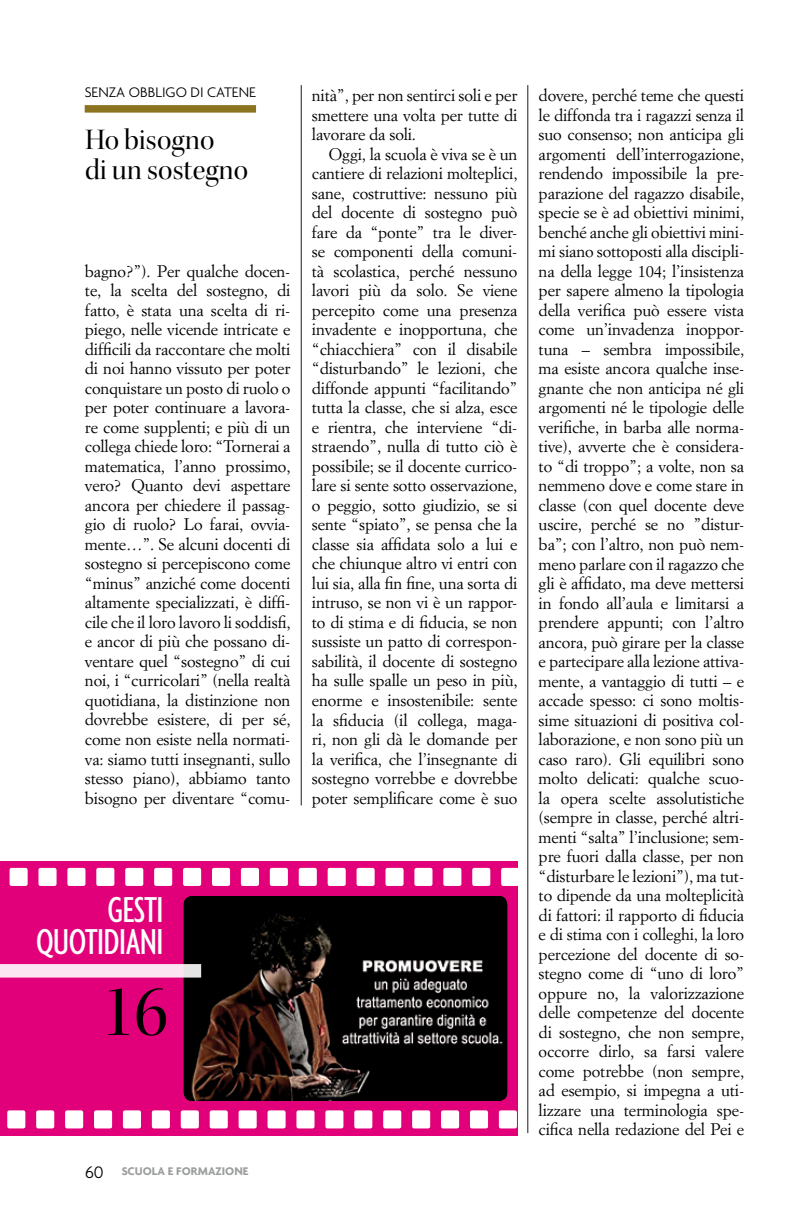
<style>
.page{position:relative;width:808px;height:1221px;background:#fff}
.page>*{position:absolute;margin:0;border:0;box-sizing:border-box;transform-origin:0 0}
.t1{font:73.5px "Kepler Std Disp";color:#000}
.t2{font:500 extra-condensed 39px/31.5px "Agenda";letter-spacing:-.01em;color:#fff;text-align:right}
.t3{font:30px/30px "Kepler Std Disp";letter-spacing:.005em;color:#000}
.t4{font:16.5px/19.5px "Simoncini Garamond";letter-spacing:-.01em;color:#000;text-align:justify}
.t5{font:300 15px "Agenda";color:#000}
.t6{font:700 12px "Agenda";color:#9c9e9f}
.s1{font-weight:300;font-size:18px;color:#000}
</style>
<div class="page">
<div style="left:85px;top:105px;width:171px;height:8px;background:#8b7320"></div>
<hr style="left:527px;top:85px;width:1px;height:1047px;background:#000">
<hr style="left:301px;top:85px;width:1px;height:720px;background:#000">
<div style="left:0;top:861px;width:517px;height:274px;background:#e2007a"></div>
<img style="left:184px;top:896px;width:323px;height:204px">
<div style="left:10px;top:867px;width:18px;height:18px;background:#fff;border-radius:2px"></div>
<div style="left:7px;top:1110px;width:18px;height:18px;background:#fff;border-radius:2px"></div>
<div style="left:38px;top:867px;width:19px;height:18px;background:#fff;border-radius:2px"></div>
<div style="left:36px;top:1110px;width:18px;height:18px;background:#fff;border-radius:2px"></div>
<div style="left:67px;top:867px;width:18px;height:18px;background:#fff;border-radius:2px"></div>
<div style="left:65px;top:1110px;width:18px;height:18px;background:#fff;border-radius:2px"></div>
<div style="left:96px;top:867px;width:18px;height:18px;background:#fff;border-radius:2px"></div>
<div style="left:94px;top:1110px;width:18px;height:18px;background:#fff;border-radius:2px"></div>
<div style="left:125px;top:867px;width:18px;height:18px;background:#fff;border-radius:2px"></div>
<div style="left:123px;top:1110px;width:18px;height:18px;background:#fff;border-radius:2px"></div>
<div style="left:154px;top:867px;width:18px;height:18px;background:#fff;border-radius:2px"></div>
<div style="left:152px;top:1110px;width:18px;height:18px;background:#fff;border-radius:2px"></div>
<div style="left:183px;top:867px;width:18px;height:18px;background:#fff;border-radius:2px"></div>
<div style="left:181px;top:1110px;width:18px;height:18px;background:#fff;border-radius:2px"></div>
<div style="left:212px;top:867px;width:18px;height:18px;background:#fff;border-radius:2px"></div>
<div style="left:210px;top:1110px;width:18px;height:18px;background:#fff;border-radius:2px"></div>
<div style="left:241px;top:867px;width:18px;height:18px;background:#fff;border-radius:2px"></div>
<div style="left:239px;top:1110px;width:18px;height:18px;background:#fff;border-radius:2px"></div>
<div style="left:270px;top:867px;width:18px;height:18px;background:#fff;border-radius:2px"></div>
<div style="left:267px;top:1110px;width:19px;height:18px;background:#fff;border-radius:2px"></div>
<div style="left:299px;top:867px;width:18px;height:18px;background:#fff;border-radius:2px"></div>
<div style="left:296px;top:1110px;width:18px;height:18px;background:#fff;border-radius:2px"></div>
<div style="left:328px;top:867px;width:18px;height:18px;background:#fff;border-radius:2px"></div>
<div style="left:325px;top:1110px;width:18px;height:18px;background:#fff;border-radius:2px"></div>
<div style="left:357px;top:867px;width:18px;height:18px;background:#fff;border-radius:2px"></div>
<div style="left:354px;top:1110px;width:18px;height:18px;background:#fff;border-radius:2px"></div>
<div style="left:385px;top:867px;width:19px;height:18px;background:#fff;border-radius:2px"></div>
<div style="left:383px;top:1110px;width:18px;height:18px;background:#fff;border-radius:2px"></div>
<div style="left:414px;top:867px;width:18px;height:18px;background:#fff;border-radius:2px"></div>
<div style="left:412px;top:1110px;width:18px;height:18px;background:#fff;border-radius:2px"></div>
<div style="left:443px;top:867px;width:18px;height:18px;background:#fff;border-radius:2px"></div>
<div style="left:441px;top:1110px;width:18px;height:18px;background:#fff;border-radius:2px"></div>
<div style="left:472px;top:867px;width:18px;height:18px;background:#fff;border-radius:2px"></div>
<div style="left:470px;top:1110px;width:18px;height:18px;background:#fff;border-radius:2px"></div>
<div style="left:501px;top:867px;width:18px;height:18px;background:#fff;border-radius:2px"></div>
<div style="left:499px;top:1110px;width:18px;height:18px;background:#fff;border-radius:2px"></div>
<svg style="left:0;top:964px;width:201px;height:13px;background:#f9e3ef"></svg>
<p class="t5" style="left:85px;top:83px;width:173px">SENZA OBBLIGO DI CATENE</p>
<h3 class="t3" style="left:85px;top:125px;width:165px">Ho bisogno<br>di un sostegno</h3>
<p class="t4" style="left:85px;top:261px;width:207px">bagno?”). Per qualche docen&shy;te, la scelta del sostegno, di fatto, è stata una scelta di ri&shy;piego, nelle vicende intricate e difficili da raccontare che molti di noi hanno vissuto per poter conquistare un posto di ruolo o per poter continuare a lavora&shy;re come supplenti; e più di un collega chiede loro: “Tornerai a matematica, l’anno prossimo, vero? Quanto devi aspettare ancora per chiedere il passag&shy;gio di ruolo? Lo farai, ovvia&shy;mente…”. Se alcuni docenti di sostegno si percepiscono come “minus” anziché come docenti altamente specializzati, è diffi&shy;cile che il loro lavoro li soddisfi, e ancor di più che possano di&shy;ventare quel “sostegno” di cui noi, i “curricolari” (nella realtà quotidiana, la distinzione non dovrebbe esistere, di per sé, come non esiste nella normati&shy;va: siamo tutti insegnanti, sullo stesso piano), abbiamo tanto bisogno per diventare “comu-</p>
<h2 class="t2" style="left:36px;top:893px;width:129px">GESTI<br>QUOTIDIANI</h2>
<h1 class="t1" style="left:101px;top:970px;width:68px">16</h1>
<p class="t6" style="left:85px;top:1163px;width:165px"><span class="s1">60</span> SCUOLA E FORMAZIONE</p>
<p class="t4" style="left:312px;top:85px;width:207px">nità”, per non sentirci soli e per smettere una volta per tutte di lavorare da soli.</p>
<p class="t4" style="left:312px;top:144px;width:207px;text-indent:17px">Oggi, la scuola è viva se è un cantiere di relazioni molteplici, sane, costruttive: nessuno più del docente di sostegno può fare da “ponte” tra le diver&shy;se componenti della comuni&shy;tà scolastica, perché nessuno lavori più da solo. Se viene percepito come una presenza invadente e inopportuna, che “chiacchiera” con il disabile “disturbando” le lezioni, che diffonde appunti “facilitando” tutta la classe, che si alza, esce e rientra, che interviene “di&shy;straendo”, nulla di tutto ciò è possibile; se il docente currico&shy;lare si sente sotto osservazione, o peggio, sotto giudizio, se si sente “spiato”, se pensa che la classe sia affidata solo a lui e che chiunque altro vi entri con lui sia, alla fin fine, una sorta di intruso, se non vi è un rappor&shy;to di stima e di fiducia, se non sussiste un patto di correspon&shy;sabilità, il docente di sostegno ha sulle spalle un peso in più, enorme e insostenibile: sente la sfiducia (il collega, maga&shy;ri, non gli dà le domande per la verifica, che l’insegnante di sostegno vorrebbe e dovrebbe poter semplificare come è suo</p>
<p class="t4" style="left:539px;top:85px;width:207px">dovere, perché teme che questi le diffonda tra i ragazzi senza il suo consenso; non anticipa gli argomenti dell’interrogazione, rendendo impossibile la pre&shy;parazione del ragazzo disabile, specie se è ad obiettivi minimi, benché anche gli obiettivi mini&shy;mi siano sottoposti alla discipli&shy;na della legge 104; l’insistenza per sapere almeno la tipologia della verifica può essere vista come un’invadenza inoppor&shy;tuna – sembra impossibile, ma esiste ancora qualche inse&shy;gnante che non anticipa né gli argomenti né le tipologie delle verifiche, in barba alle norma&shy;tive), avverte che è considera&shy;to “di troppo”; a volte, non sa nemmeno dove e come stare in classe (con quel docente deve uscire, perché se no ”distur&shy;ba”; con l’altro, non può nem&shy;meno parlare con il ragazzo che gli è affidato, ma deve mettersi in fondo all’aula e limitarsi a prendere appunti; con l’altro ancora, può girare per la classe e partecipare alla lezione attiva&shy;mente, a vantaggio di tutti – e accade spesso: ci sono moltis&shy;sime situazioni di positiva col&shy;laborazione, e non sono più un caso raro). Gli equilibri sono molto delicati: qualche scuo&shy;la opera scelte assolutistiche (sempre in classe, perché altri&shy;menti “salta” l’inclusione; sem&shy;pre fuori dalla classe, per non “disturbare le lezioni”), ma tut&shy;to dipende da una molteplicità di fattori: il rapporto di fiducia e di stima con i colleghi, la loro percezione del docente di so&shy;stegno come di “uno di loro” oppure no, la valorizzazione delle competenze del docente di sostegno, che non sempre, occorre dirlo, sa farsi valere come potrebbe (non sempre, ad esempio, si impegna a uti&shy;lizzare una terminologia spe&shy;cifica nella redazione del Pei e</p>
</div>
